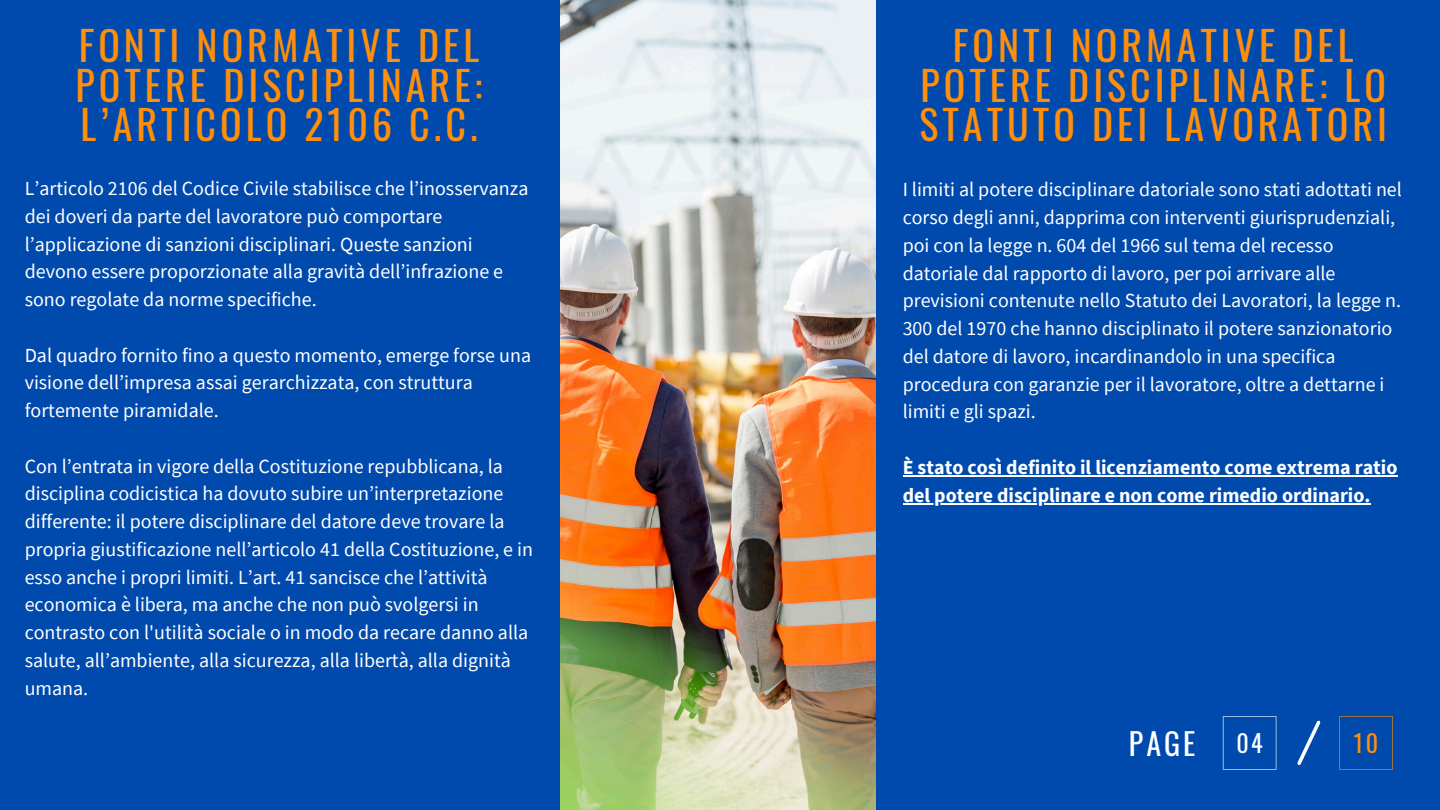
<style>
.page{position:relative;width:1440px;height:810px;background:#004aad}
.page>*{position:absolute;margin:0;border:0;box-sizing:border-box;transform-origin:0 0}
.t1{font:40px/39.8px "Oswald";letter-spacing:.1em;color:#ff8e0a;text-align:justify}
.t2{font:30px "Oswald";color:#fff}
.t3{font:24px "Oswald";color:#fff}
.t4{font:24px "Oswald";color:#ff8e0a}
.t5{font:20px/27.8px "Source Sans Pro";color:#fff}
.t6{font:700 20px "Source Sans Pro";color:#fff}
</style>
<div class="page">
<img style="left:561px;top:0;width:315px;height:810px">
<svg style="left:1223px;top:716px;width:53px;height:53px"></svg>
<svg style="left:1339px;top:716px;width:54px;height:53px"></svg>
<svg style="left:1297px;top:720px;width:24px;height:45px"></svg>
<hr style="left:903px;top:475px;width:495px;height:2px;background:#fff">
<hr style="left:903px;top:503px;width:468px;height:1px;background:#fff">
<p class="t1" style="left:76px;top:24px;width:408px">FONTI NORMATIVE DEL POTERE DISCIPLINARE:<br>L’ARTICOLO 2106 C.C.</p>
<h1 class="t5" style="left:25px;top:174px;width:505px">L’articolo 2106 del Codice Civile stabilisce che l’inosservanza dei doveri da parte del lavoratore può comportare l’applicazione di sanzioni disciplinari. Queste sanzioni devono essere proporzionate alla gravità dell’infrazione e sono regolate da norme specifiche.</h1>
<p class="t5" style="left:25px;top:341px;width:508px">Dal quadro fornito fino a questo momento, emerge forse una visione dell’impresa assai gerarchizzata, con struttura fortemente piramidale.</p>
<h3 class="t5" style="left:25px;top:452px;width:510px">Con l’entrata in vigore della Costituzione repubblicana, la disciplina codicistica ha dovuto subire un’interpretazione differente: il potere disciplinare del datore deve trovare la propria giustificazione nell’articolo 41 della Costituzione, e in esso anche i propri limiti. L’art. 41 sancisce che l’attività economica è libera, ma anche che non può svolgersi in contrasto con l'utilità sociale o in modo da recare danno alla salute, all’ambiente, alla sicurezza, alla libertà, alla dignità umana.</h3>
<h2 class="t1" style="left:920px;top:24px;width:469px;text-align:center">FONTI NORMATIVE DEL<br>POTERE DISCIPLINARE: LO<br>STATUTO DEI LAVORATORI</h2>
<p class="t5" style="left:903px;top:175px;width:501px">I limiti al potere disciplinare datoriale sono stati adottati nel corso degli anni, dapprima con interventi giurisprudenziali, poi con la legge n. 604 del 1966 sul tema del recesso datoriale dal rapporto di lavoro, per poi arrivare alle previsioni contenute nello Statuto dei Lavoratori, la legge n.<br>300 del 1970 che hanno disciplinato il potere sanzionatorio del datore di lavoro, incardinandolo in una specifica procedura con garanzie per il lavoratore, oltre a dettarne i limiti e gli spazi.</p>
<p class="t6" style="left:903px;top:454px;width:496px">È stato così definito il licenziamento come extrema ratio</p>
<p class="t6" style="left:903px;top:482px;width:469px">del potere disciplinare e non come rimedio ordinario.</p>
<h1 class="t2" style="left:1129px;top:721px;width:68px">PAGE</h1>
<p class="t3" style="left:1236px;top:724px;width:28px">04</p>
<p class="t4" style="left:1354px;top:724px;width:26px">10</p>
</div>
